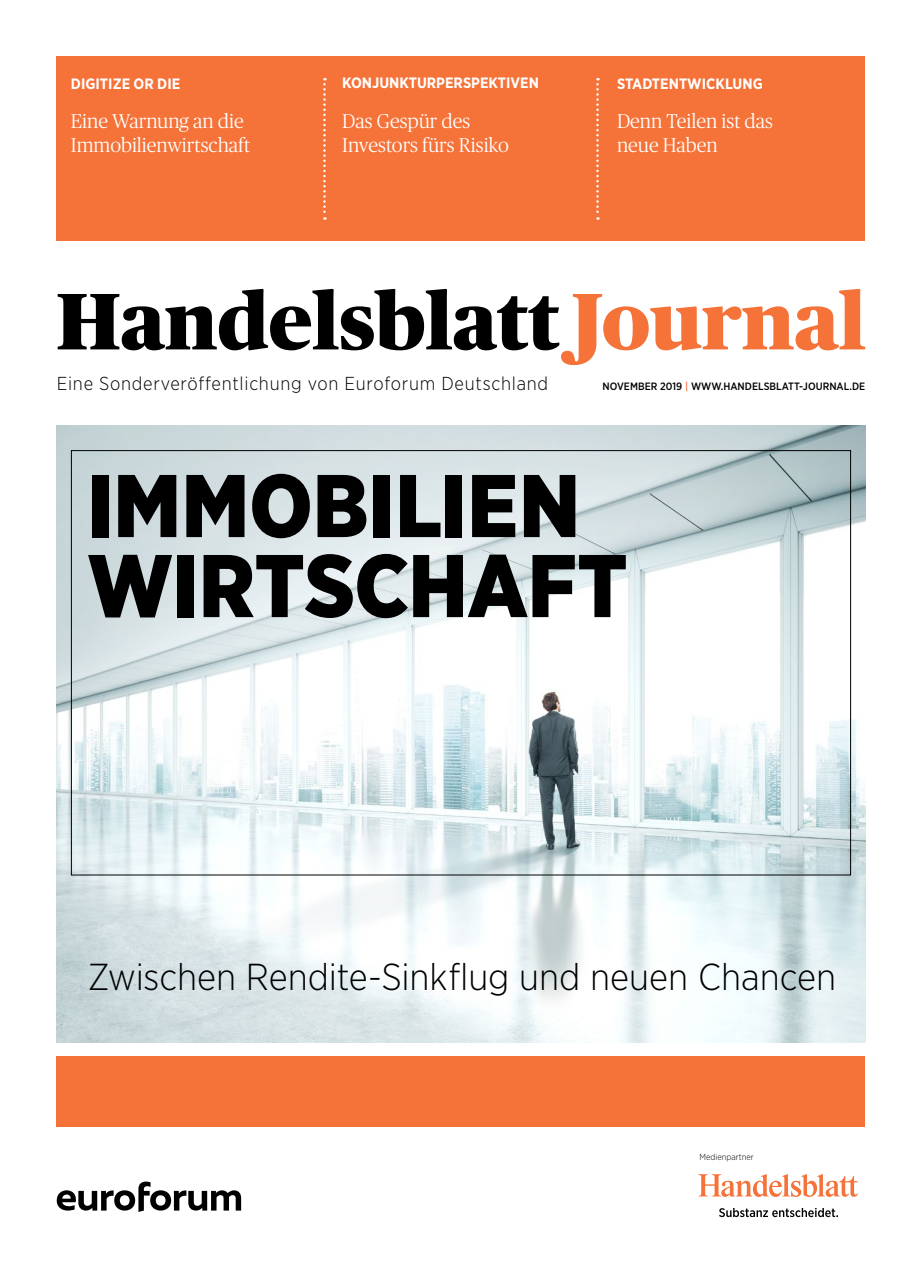
<style>
.page{position:relative;width:922px;height:1276px;background:#fff}
.page>*{position:absolute;margin:0;border:0;box-sizing:border-box;transform-origin:0 0}
.t1{font:900 88.75px/80px "Gotham Narrow";letter-spacing:.005em;color:#000}
.t2{font:300 37.5px "Gotham Narrow";color:#000}
.t3{font:300 20px/24px "Publico";color:#fff}
.t4{font:300 18.75px "Gotham Narrow";letter-spacing:.04em;color:#000}
.t5{font:700 15px "Gotham Narrow";color:#fff}
.t6{font:500 10.62px "Gotham Narrow";color:#000}
.Copy_Info__Gotham_Bo{font:300 8.75px "Gotham Narrow";color:#000}
.s1{color:#f57238}
</style>
<div class="page">
<div style="left:57px;top:1056px;width:808px;height:71px;background:#f57238"></div>
<svg style="left:58px;top:289px;width:807px;height:76px"></svg>
<svg style="left:57px;top:1181px;width:184px;height:31px"></svg>
<div style="left:57px;top:57px;width:808px;height:184px;background:#f57238"></div>
<svg style="left:323px;top:78px;width:2px;height:142px"></svg>
<svg style="left:596px;top:78px;width:2px;height:142px"></svg>
<svg style="left:698px;top:1174px;width:159px;height:23px"></svg>
<svg style="left:719px;top:1208px;width:118px;height:9px"></svg>
<img style="left:57px;top:425px;width:808px;height:617px">
<p class="t5" style="left:71px;top:74px;width:111px">DIGITIZE OR DIE</p>
<p class="t3" style="left:71px;top:109px;width:181px">Eine Warnung an die<br>Immobilienwirtschaft</p>
<p class="t5" style="left:342px;top:73px;width:198px">KONJUNKTURPERSPEKTIVEN</p>
<p class="t3" style="left:342px;top:109px;width:168px">Das Gespür des<br>Investors fürs Risiko</p>
<p class="t5" style="left:617px;top:74px;width:147px">STADTENTWICKLUNG</p>
<p class="t3" style="left:617px;top:109px;width:157px">Denn Teilen ist das neue Haben</p>
<p class="t4" style="left:57px;top:372px;width:493px">Eine Sonderveröffentlichung von Euroforum Deutschland</p>
<p class="t6" style="left:602px;top:380px;width:264px">NOVEMBER 2019 <span class="s1">|</span> WWW.HANDELSBLATT-JOURNAL.DE</p>
<p class="t1" style="left:87px;top:465px;width:541px">IMMOBILIEN<br>WIRTSCHAFT</p>
<p class="t2" style="left:88px;top:954px;width:749px">Zwischen Rendite-Sinkflug und neuen Chancen</p>
<p class="Copy_Info__Gotham_Bo" style="left:699px;top:1151px;width:56px">Medienpartner</p>
</div>
